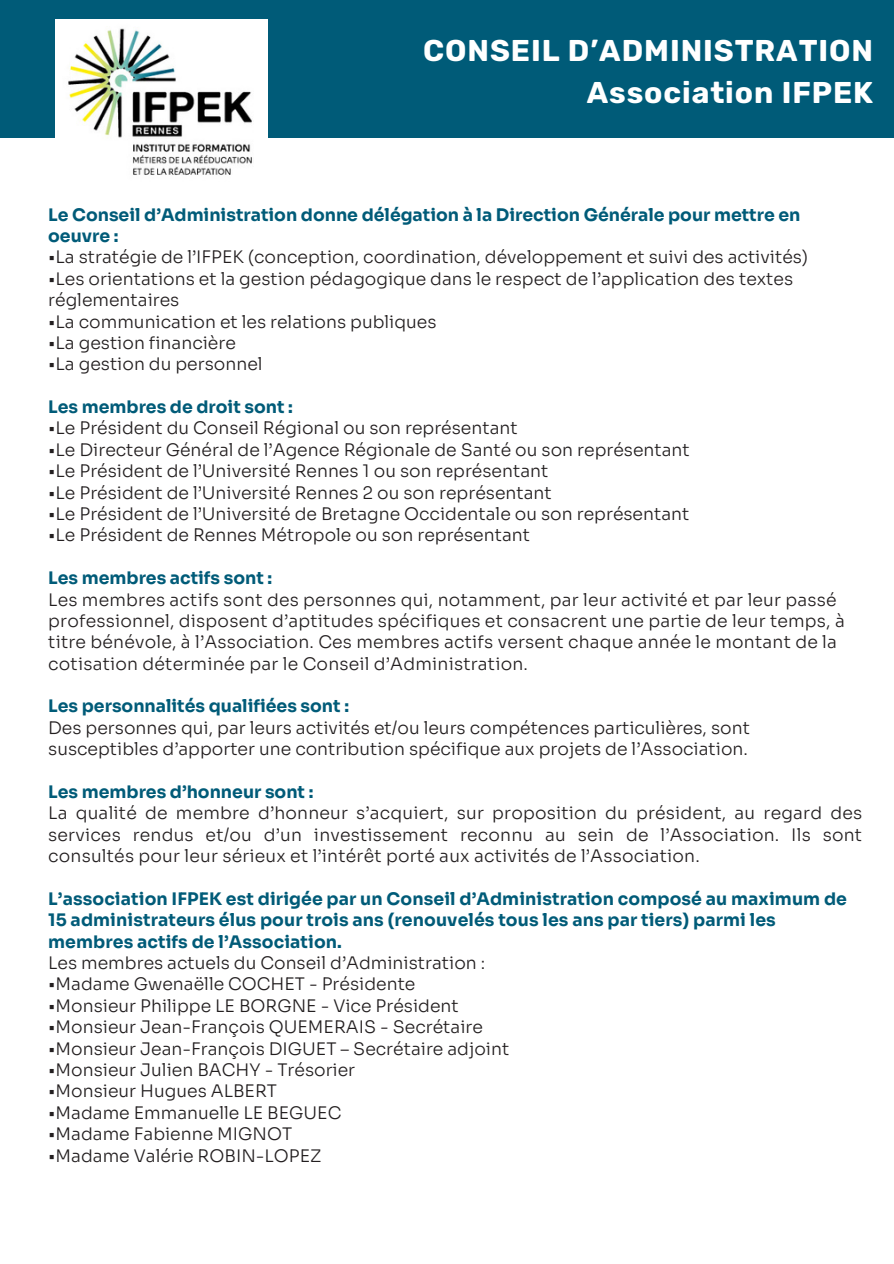
<style>
.page{position:relative;width:894px;height:1264px;background:#fff}
.page>*{position:absolute;margin:0;border:0;box-sizing:border-box;transform-origin:0 0}
.t1{font:700 30px/41.7px "Rubik";letter-spacing:.03em;color:#fff;text-align:right}
.t2{font:300 17.25px/21.3px "Sora";color:#231f20}
.t3{font:700 17.25px/21.3px "Sora";color:#005b78}
</style>
<div class="page">
<div style="left:0;top:0;width:893px;height:137px;background:#005b78"></div>
<img style="left:55px;top:19px;width:213px;height:156px">
<p class="t1" style="left:423px;top:30px;width:451px">CONSEIL D’ADMINISTRATION<br>Association IFPEK</p>
<p class="t3" style="left:48px;top:204px;width:753px">Le Conseil d’Administration donne délégation à la Direction Générale pour mettre en oeuvre :</p>
<p class="t2" style="left:48px;top:247px;width:761px">•La stratégie de l’IFPEK (conception, coordination, développement et suivi des activités)</p>
<p class="t2" style="left:48px;top:268px;width:746px">•Les orientations et la gestion pédagogique dans le respect de l’application des textes réglementaires</p>
<p class="t2" style="left:48px;top:311px;width:390px">•La communication et les relations publiques</p>
<p class="t2" style="left:48px;top:332px;width:189px">•La gestion financière</p>
<p class="t2" style="left:48px;top:354px;width:216px">•La gestion du personnel</p>
<p class="t3" style="left:48px;top:396px;width:246px">Les membres de droit sont :</p>
<p class="t2" style="left:48px;top:418px;width:471px">•Le Président du Conseil Régional ou son représentant</p>
<p class="t2" style="left:48px;top:439px;width:643px">•Le Directeur Général de l’Agence Régionale de Santé ou son représentant</p>
<p class="t2" style="left:48px;top:460px;width:501px">•Le Président de l’Université Rennes 1 ou son représentant</p>
<p class="t2" style="left:48px;top:482px;width:505px">•Le Président de l’Université Rennes 2 ou son représentant</p>
<p class="t2" style="left:48px;top:503px;width:642px">•Le Président de l’Université de Bretagne Occidentale ou son représentant</p>
<p class="t2" style="left:48px;top:525px;width:483px">•Le Président de Rennes Métropole ou son représentant</p>
<p class="t3" style="left:48px;top:567px;width:225px">Les membres actifs sont :</p>
<p class="t2" style="left:48px;top:589px;width:798px">Les membres actifs sont des personnes qui, notamment, par leur activité et par leur passé professionnel, disposent d’aptitudes spécifiques et consacrent une partie de leur temps, à titre bénévole, à l’Association. Ces membres actifs versent chaque année le montant de la cotisation déterminée par le Conseil d’Administration.</p>
<p class="t3" style="left:48px;top:696px;width:302px">Les personnalités qualifiées sont :</p>
<p class="t2" style="left:48px;top:717px;width:703px">Des personnes qui, par leurs activités et/ou leurs compétences particulières, sont susceptibles d’apporter une contribution spécifique aux projets de l’Association.</p>
<p class="t3" style="left:48px;top:781px;width:267px">Les membres d’honneur sont :</p>
<p class="t2" style="left:48px;top:802px;width:815px;text-align:justify">La qualité de membre d’honneur s’acquiert, sur proposition du président, au regard des services rendus et/ou d’un investissement reconnu au sein de l’Association. Ils sont consultés pour leur sérieux et l’intérêt porté aux activités de l’Association.</p>
<p class="t3" style="left:48px;top:888px;width:800px">L’association IFPEK est dirigée par un Conseil d’Administration composé au maximum de<br>15 administrateurs élus pour trois ans (renouvelés tous les ans par tiers) parmi les membres actifs de l’Association.</p>
<p class="t2" style="left:48px;top:952px;width:438px">Les membres actuels du Conseil d’Administration :</p>
<p class="t2" style="left:48px;top:973px;width:368px">•Madame Gwenaëlle COCHET - Présidente</p>
<p class="t2" style="left:48px;top:995px;width:412px">•Monsieur Philippe LE BORGNE - Vice Président</p>
<p class="t2" style="left:48px;top:1016px;width:436px">•Monsieur Jean-François QUEMERAIS - Secrétaire</p>
<p class="t2" style="left:48px;top:1038px;width:462px">•Monsieur Jean-François DIGUET – Secrétaire adjoint</p>
<p class="t2" style="left:48px;top:1059px;width:308px">•Monsieur Julien BACHY - Trésorier</p>
<p class="t2" style="left:48px;top:1080px;width:230px">•Monsieur Hugues ALBERT</p>
<p class="t2" style="left:48px;top:1102px;width:294px">•Madame Emmanuelle LE BEGUEC</p>
<p class="t2" style="left:48px;top:1123px;width:245px">•Madame Fabienne MIGNOT</p>
<p class="t2" style="left:48px;top:1144px;width:274px">•Madame Valérie ROBIN-LOPEZ</p>
</div>
